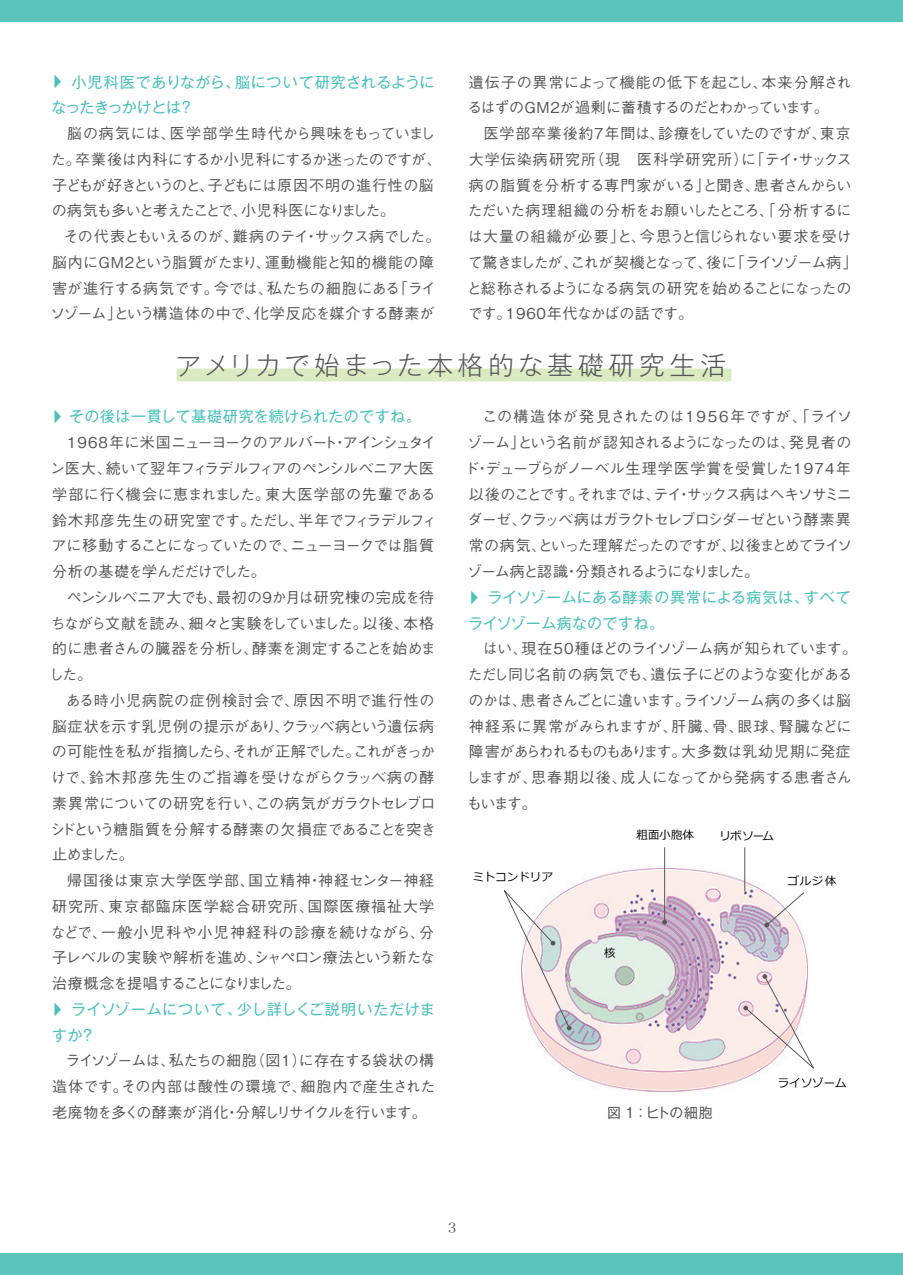
<style>
.page{position:relative;width:903px;height:1275px;background:#fff}
.page>*{position:absolute;margin:0;border:0;box-sizing:border-box;transform-origin:0 0}
.t1{font:300 25.55px "Gothic MB101 Pr 6";letter-spacing:.17em;color:#57585a}
.t2{font:500 15.05px/25.7px "Gothic BBB Pr 6";letter-spacing:-.045em;color:#57585a}
.t3{font:15.05px/25.7px "Gothic MB101 Pr 6";letter-spacing:.025em;color:#4ac1ba}
.t4{font:500 15.05px/25.7px "Gothic BBB Pr 6";letter-spacing:-.015em;color:#57585a}
.t5{font:500 15.05px/25.7px "Gothic BBB Pr 6";letter-spacing:-.025em;color:#57585a}
.t6{font:14px "Gothic MB101 Pr 6";letter-spacing:-.01em;color:#57585a}
.t7{font:14px "Hira Min Pro N W3";color:#57585a}
.t8{font:11.38px "Meiryo";letter-spacing:.005em;color:#030303}
.t9{font:10.5px "Gothic MB101 Pr 6";color:#4ac1ba;scale:1.43 1}
</style>
<div class="page">
<div style="left:177px;top:368px;width:554px;height:13px;background:#daeac1"></div>
<img style="left:533px;top:868px;width:274px;height:223px">
<hr style="left:664px;top:847px;width:1px;height:76px;background:#56585a">
<hr style="left:744px;top:847px;width:1px;height:44px;background:#56585a">
<svg style="left:662px;top:920px;width:5px;height:4px"></svg>
<svg style="left:504px;top:885px;width:68px;height:145px"></svg>
<svg style="left:764px;top:891px;width:41px;height:36px"></svg>
<svg style="left:743px;top:974px;width:71px;height:98px"></svg>
<div style="left:0;top:0;width:903px;height:21px;background:#5ac4bd"></div>
<div style="left:0;top:1253px;width:903px;height:22px;background:#5ac4bd"></div>
<p class="t3" style="left:52px;top:68px;width:384px;text-indent:20px">小児科医でありながら、脳について研究されるようになったきっかけとは？</p>
<p class="t2" style="left:51px;top:120px;width:392px;text-indent:16px">脳の病気には、医学部学生時代から興味をもっていました。卒業後は内科にするか小児科にするか迷ったのですが、子どもが好きというのと、子どもには原因不明の進行性の脳の病気も多いと考えたことで、小児科医になりました。</p>
<p class="t4" style="left:50px;top:223px;width:392px;text-indent:13px">その代表ともいえるのが、難病のテイ・サックス病でした。脳内にGM2という脂質がたまり、運動機能と知的機能の障害が進行する病気です。今では、私たちの細胞にある「ライソゾーム」という構造体の中で、化学反応を媒介する酵素が</p>
<p class="t5" style="left:467px;top:68px;width:386px">遺伝子の異常によって機能の低下を起こし、本来分解されるはずのGM2が過剰に蓄積するのだとわかっています。</p>
<p class="t2" style="left:467px;top:120px;width:393px;text-indent:17px">医学部卒業後約7年間は、診療をしていたのですが、東京大学伝染病研究所（現　医科学研究所）に「テイ・サックス病の脂質を分析する専門家がいる」と聞き、患者さんからいただいた病理組織の分析をお願いしたところ、「分析するには大量の組織が必要」と、今思うと信じられない要求を受けて驚きましたが、これが契機となって、後に「ライソゾーム病」と総称されるようになる病気の研究を始めることになったのです。1960年代なかばの話です。</p>
<h1 class="t1" style="left:176px;top:344px;width:552px">アメリカで始まった本格的な基礎研究生活</h1>
<p class="t9" style="left:66px;top:74px;width:12px;rotate:90deg">▲</p>
<p class="t9" style="left:66px;top:409px;width:12px;rotate:90deg">▲</p>
<p class="t3" style="left:69px;top:403px;width:353px">その後は一貫して基礎研究を続けられたのですね。</p>
<p class="t2" style="left:50px;top:429px;width:388px;text-indent:17px">1968年に米国ニューヨークのアルバート・アインシュタイン医大、続いて翌年フィラデルフィアのペンシルベニア大医学部に行く機会に恵まれました。東大医学部の先輩である鈴木邦彦先生の研究室です。ただし、半年でフィラデルフィアに移動することになっていたので、ニューヨークでは脂質分析の基礎を学んだだけでした。</p>
<p class="t2" style="left:49px;top:583px;width:388px;text-indent:18px">ペンシルベニア大でも、最初の9か月は研究棟の完成を待ちながら文献を読み、細々と実験をしていました。以後、本格的に患者さんの臓器を分析し、酵素を測定することを始めました。</p>
<p class="t2" style="left:50px;top:686px;width:387px;text-align:justify;text-indent:16px">ある時小児病院の症例検討会で、原因不明で進行性の脳症状を示す乳児例の提示があり、クラッベ病という遺伝病の可能性を私が指摘したら、それが正解でした。これがきっかけで、鈴木邦彦先生のご指導を受けながらクラッベ病の酵素異常についての研究を行い、この病気がガラクトセレブロシドという糖脂質を分解する酵素の欠損症であることを突き止めました。</p>
<p class="t2" style="left:51px;top:866px;width:386px;text-align:justify;text-indent:16px">帰国後は東京大学医学部、国立精神・神経センター神経研究所、東京都臨床医学総合研究所、国際医療福祉大学などで、一般小児科や小児神経科の診療を続けながら、分子レベルの実験や解析を進め、シャペロン療法という新たな治療概念を提唱することになりました。</p>
<p class="t9" style="left:66px;top:1002px;width:12px;rotate:90deg">▲</p>
<p class="t3" style="left:52px;top:995px;width:384px;text-indent:19px">ライソゾームについて、少し詳しくご説明いただけますか？</p>
<p class="t2" style="left:52px;top:1047px;width:384px;text-align:justify;text-indent:14px">ライソゾームは、私たちの細胞（図1）に存在する袋状の構造体です。その内部は酸性の環境で、細胞内で産生された老廃物を多くの酵素が消化・分解しリサイクルを行います。</p>
<p class="t2" style="left:464px;top:403px;width:389px;text-align:justify;text-indent:18px">この構造体が発見されたのは1956年ですが、「ライソゾーム」という名前が認知されるようになったのは、発見者のド・デューブらがノーベル生理学医学賞を受賞した1974年以後のことです。それまでは、テイ・サックス病はヘキソサミニダーゼ、クラッベ病はガラクトセレブロシダーゼという酵素異常の病気、といった理解だったのですが、以後まとめてライソゾーム病と認識・分類されるようになりました。</p>
<p class="t9" style="left:483px;top:590px;width:12px;rotate:90deg">▲</p>
<p class="t3" style="left:468px;top:583px;width:384px;text-indent:19px">ライソゾームにある酵素の異常による病気は、すべてライソゾーム病なのですね。</p>
<p class="t2" style="left:466px;top:635px;width:393px;text-indent:17px">はい、現在50種ほどのライソゾーム病が知られています。ただし同じ名前の病気でも、遺伝子にどのような変化があるのかは、患者さんごとに違います。ライソゾーム病の多くは脳神経系に異常がみられますが、肝臓、骨、眼球、腎臓などに障害があらわれるものもあります。大多数は乳幼児期に発症しますが、思春期以後、成人になってから発病する患者さんもいます。</p>
<p class="t8" style="left:472px;top:869px;width:82px">ミトコンドリア</p>
<p class="t8" style="left:636px;top:827px;width:59px">粗面小胞体</p>
<p class="t8" style="left:719px;top:828px;width:56px">リボソーム</p>
<p class="t8" style="left:788px;top:873px;width:50px">ゴルジ体</p>
<p class="t8" style="left:604px;top:945px;width:13px">核</p>
<p class="t8" style="left:778px;top:1075px;width:70px">ライソゾーム</p>
<p class="t6" style="left:607px;top:1101px;width:107px">図 1：ヒトの細胞</p>
<p class="t7" style="left:448px;top:1216px;width:10px">3</p>
</div>
